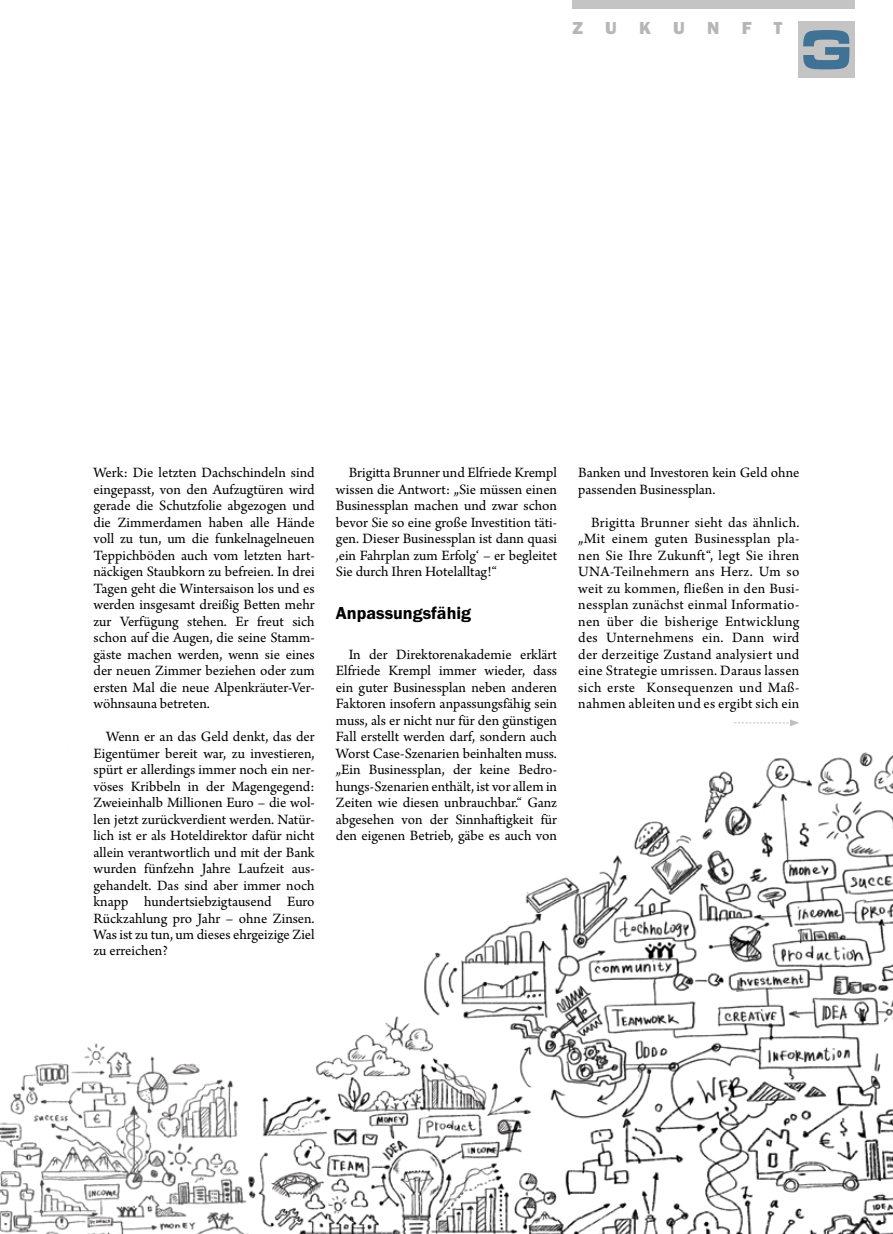
<style>
.page{position:relative;width:893px;height:1234px;background:#fff}
.page>*{position:absolute;margin:0;border:0;box-sizing:border-box;transform-origin:0 0}
.t1{font:18px "Franklin Gothic URW Dem";color:#000}
.t2{font:18px "Franklin Gothic URW Hea";letter-spacing:1.235em;color:#b7b6b6}
.t3{font:15px/16.5px "Arno Pro";color:#000;text-align:justify}
</style>
<div class="page">
<div style="left:572px;top:0;width:283px;height:9px;background:#c4c4c4"></div>
<div style="left:798px;top:21px;width:57px;height:57px;background:#c4c4c4"></div>
<svg style="left:803px;top:30px;width:46px;height:39px"></svg>
<img style="left:0;top:752px;width:893px;height:481px">
<svg style="left:734px;top:719px;width:65px;height:7px"></svg>
<p class="t2" style="left:572px;top:16px;width:212px">ZUKUNFT</p>
<p class="t3" style="left:94px;top:465px;width:223px">Werk: Die letzten Dachschindeln sind eingepasst, von den Aufzugtüren wird gerade die Schutzfolie abgezogen und die Zimmerdamen haben alle Hände voll zu tun, um die funkelnagelneuen Teppichböden auch vom letzten hart&shy;näckigen Staubkorn zu befreien. In drei Tagen geht die Wintersaison los und es werden insgesamt dreißig Betten mehr zur Verfügung stehen. Er freut sich schon auf die Augen, die seine Stamm&shy;gäste machen werden, wenn sie eines der neuen Zimmer beziehen oder zum ersten Mal die neue Alpenkräuter-Ver&shy;wöhnsauna betreten.</p>
<p class="t3" style="left:94px;top:729px;width:223px;text-indent:13px">Wenn er an das Geld denkt, das der Eigentümer bereit war, zu investieren, spürt er allerdings immer noch ein ner&shy;vöses Kribbeln in der Magengegend:<br>Zweieinhalb Millionen Euro – die wol&shy;len jetzt zurückverdient werden. Natür&shy;lich ist er als Hoteldirektor dafür nicht allein verantwortlich und mit der Bank wurden fünfzehn Jahre Laufzeit aus&shy;gehandelt. Das sind aber immer noch knapp hundertsiebzigtausend Euro Rückzahlung pro Jahr – ohne Zinsen.<br>Was ist zu tun, um dieses ehrgeizige Ziel zu erreichen?</p>
<p class="t3" style="left:336px;top:465px;width:223px;text-indent:13px">Brigitta Brunner und Elfriede Krempl wissen die Antwort: „Sie müssen einen Businessplan machen und zwar schon bevor Sie so eine große Investition täti&shy;gen. Dieser Businessplan ist dann quasi ‚ein Fahrplan zum Erfolg‘ – er begleitet Sie durch Ihren Hotelalltag!“</p>
<p class="t1" style="left:336px;top:602px;width:137px">Anpassungsfähig</p>
<p class="t3" style="left:336px;top:646px;width:223px;text-indent:13px">In der Direktorenakademie erklärt Elfriede Krempl immer wieder, dass ein guter Businessplan neben anderen Faktoren insofern anpassungsfähig sein muss, als er nicht nur für den günstigen Fall erstellt werden darf, sondern auch Worst Case-Szenarien beinhalten muss. „Ein Businessplan, der keine Bedro&shy;hungs-Szenarien enthält, ist vor allem in Zeiten wie diesen unbrauchbar.“ Ganz abgesehen von der Sinnhaftigkeit für den eigenen Betrieb, gäbe es auch von</p>
<p class="t3" style="left:578px;top:465px;width:223px">Banken und Investoren kein Geld ohne passenden Businessplan.</p>
<p class="t3" style="left:578px;top:515px;width:223px;text-indent:13px">Brigitta Brunner sieht das ähnlich. „Mit einem guten Businessplan pla&shy;nen Sie Ihre Zukunft“, legt Sie ihren UNA-Teilnehmern ans Herz. Um so weit zu kommen, fließen in den Busi&shy;nessplan zunächst einmal Informatio&shy;nen über die bisherige Entwicklung des Unternehmens ein. Dann wird der derzeitige Zustand analysiert und eine Strategie umrissen. Daraus lassen sich erste Konsequenzen und Maß&shy;nahmen ableiten und es ergibt sich ein</p>
</div>
